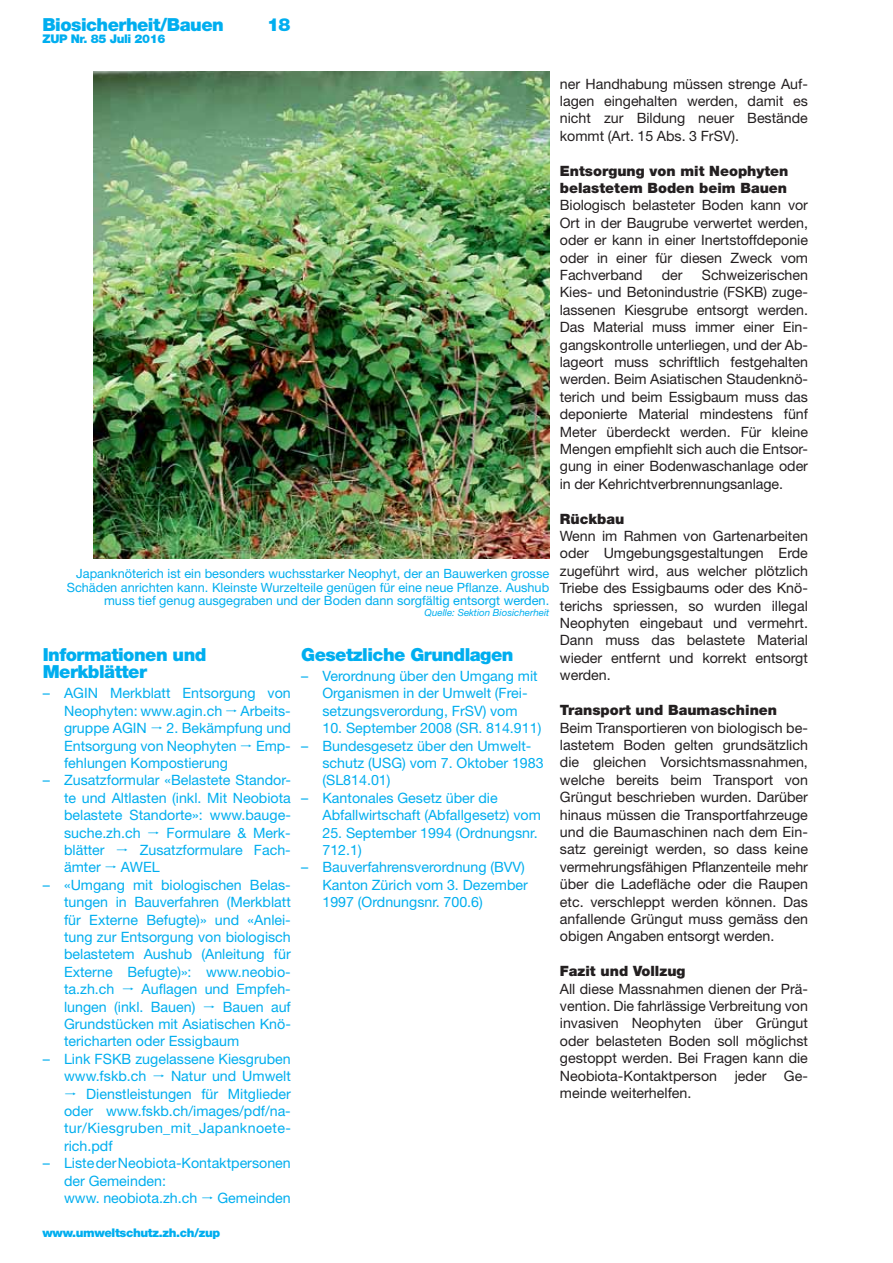
<style>
.page{position:relative;width:893px;height:1263px;background:#fff}
.page>*{position:absolute;margin:0;border:0;box-sizing:border-box;transform-origin:0 0}
.t1{font:900 18px/17.2px "Helvetica Neue LT Std";letter-spacing:-.03em;color:#00aeef}
.t2{font:14.25px/17.4px "Helvetica Neue LT Std";color:#231f20;text-align:justify}
.t3{font:14.25px/17.4px "Helvetica Neue LT Std";color:#00aeef}
.t4{font:900 14.25px/17.2px "Helvetica Neue LT Std";color:#231f20}
.t5{font:12.75px/13.5px "Helvetica Neue LT Std";color:#00aeef;text-align:right}
.t6{font:900 12px "Helvetica Neue LT Std";letter-spacing:-.03em;color:#00aeef}
.t7{font:italic 9.75px "Helvetica Neue LT Std";color:#00aeef}
</style>
<div class="page">
<img style="left:94px;top:71px;width:455px;height:487px">
<p class="t1" style="left:43px;top:18px;width:183px">Biosicherheit/Bauen</p>
<p class="t1" style="left:267px;top:18px;width:25px">18</p>
<p class="t6" style="left:43px;top:35px;width:125px">ZUP Nr. 85 Juli 2016</p>
<p class="t5" style="left:67px;top:568px;width:484px">Japanknöterich ist ein besonders wuchsstarker Neophyt, der an Bauwerken grosse<br>Schäden anrichten kann. Kleinste Wurzelteile genügen für eine neue Pflanze. Aushub muss tief genug ausgegraben und der Boden dann sorgfältig entsorgt werden.</p>
<p class="t7" style="left:425px;top:607px;width:126px">Quelle: Sektion Biosicherheit</p>
<p class="t1" style="left:43px;top:648px;width:165px">Informationen und<br>Merkblätter</p>
<p class="t3" style="left:64px;top:686px;width:228px;text-align:justify;text-indent:-21px">– AGIN Merkblatt Entsorgung von Neophyten: www.agin.ch ● Arbeits&shy;gruppe AGIN ● 2. Bekämpfung und Entsorgung von Neophyten ● Emp&shy;fehlungen Kompostierung</p>
<p class="t3" style="left:64px;top:773px;width:228px;text-align:justify;text-indent:-21px">– Zusatzformular «Belastete Standor&shy;te und Altlasten (inkl. Mit Neobiota belastete Standorte»: www.bauge&shy;suche.zh.ch ● Formulare &amp; Merk&shy;blätter ● Zusatzformulare Fach&shy;ämter ● AWEL</p>
<p class="t3" style="left:64px;top:878px;width:228px;text-align:justify;text-indent:-21px">– «Umgang mit biologischen Belas&shy;tungen in Bauverfahren (Merkblatt für Externe Befugte)» und «Anlei&shy;tung zur Entsorgung von biologisch belastetem Aushub (Anleitung für Externe Befugte)»: www.neobio&shy;ta.zh.ch ● Auflagen und Empfeh&shy;lungen (inkl. Bauen) ● Bauen auf Grundstücken mit Asiatischen Knö&shy;tericharten oder Essigbaum</p>
<p class="t3" style="left:43px;top:1052px;width:250px;text-align:right">– Link FSKB zugelassene Kiesgruben www.fskb.ch ● Natur und Umwelt</p>
<p class="t3" style="left:64px;top:1086px;width:228px;text-align:justify">● Dienstleistungen für Mitglieder oder www.fskb.ch/images/pdf/na&shy;tur/Kiesgruben_mit_Japanknoete&shy;rich.pdf</p>
<p class="t3" style="left:64px;top:1156px;width:228px;text-indent:-21px">– Liste der Neobiota-Kontaktpersonen der Gemeinden:<br>www. neobiota.zh.ch ● Gemeinden</p>
<p class="t1" style="left:301px;top:648px;width:214px">Gesetzliche Grundlagen</p>
<p class="t3" style="left:322px;top:669px;width:217px;text-indent:-21px">– Verordnung über den Umgang mit<br>Organismen in der Umwelt (Frei&shy;setzungsverordung, FrSV) vom</p>
<p class="t3" style="left:322px;top:721px;width:220px">10. September 2008 (SR. 814.911)</p>
<p class="t3" style="left:322px;top:738px;width:223px;text-indent:-21px">– Bundesgesetz über den Umwelt&shy;schutz (USG) vom 7. Oktober 1983 (SL814.01)</p>
<p class="t3" style="left:322px;top:791px;width:220px;text-indent:-21px">– Kantonales Gesetz über die<br>Abfallwirtschaft (Abfallgesetz) vom</p>
<p class="t3" style="left:322px;top:825px;width:217px">25. September 1994 (Ordnungsnr.<br>712.1)</p>
<p class="t3" style="left:322px;top:860px;width:207px;text-indent:-21px">– Bauverfahrensverordnung (BVV)<br>Kanton Zürich vom 3. Dezember<br>1997 (Ordnungsnr. 700.6)</p>
<p class="t6" style="left:43px;top:1228px;width:179px">www.umweltschutz.zh.ch/zup</p>
<p class="t2" style="left:560px;top:77px;width:250px">ner Handhabung müssen strenge Auf&shy;lagen eingehalten werden, damit es nicht zur Bildung neuer Bestände kommt (Art. 15 Abs. 3 FrSV).</p>
<p class="t4" style="left:560px;top:163px;width:230px">Entsorgung von mit Neophyten belastetem Boden beim Bauen</p>
<p class="t2" style="left:560px;top:198px;width:250px">Biologisch belasteter Boden kann vor Ort in der Baugrube verwertet werden, oder er kann in einer Inertstoffdeponie oder in einer für diesen Zweck vom Fachverband</p>
<p class="t2" style="left:560px;top:268px;width:250px;text-indent:142px">Schweizerischen Kies- und Betonindustrie (FSKB) zuge&shy;lassenen Kiesgrube entsorgt werden.<br>Das Material muss immer einer Ein&shy;gangskontrolle unterliegen, und der Ab&shy;lageort muss schriftlich festgehalten werden. Beim Asiatischen Staudenknö&shy;terich und beim Essigbaum muss das deponierte Material mindestens fünf Meter überdeckt werden. Für kleine Mengen empfiehlt sich auch die Entsor&shy;gung in einer Bodenwaschanlage oder in der Kehrichtverbrennungsanlage.</p>
<p class="t4" style="left:560px;top:511px;width:66px">Rückbau</p>
<p class="t2" style="left:560px;top:529px;width:250px">Wenn im Rahmen von Gartenarbeiten oder Umgebungsgestaltungen Erde zugeführt wird, aus welcher plötzlich Triebe des Essigbaums oder des Knö&shy;terichs spriessen, so wurden illegal Neophyten eingebaut und vermehrt.<br>Dann muss das belastete Material wieder entfernt und korrekt entsorgt werden.</p>
<p class="t4" style="left:560px;top:703px;width:219px">Transport und Baumaschinen</p>
<p class="t2" style="left:560px;top:720px;width:250px">Beim Transportieren von biologisch be&shy;lastetem Boden gelten grundsätzlich die gleichen Vorsichtsmassnahmen, welche bereits beim Transport von Grüngut beschrieben wurden. Darüber hinaus müssen die Transportfahrzeuge und die Baumaschinen nach dem Ein&shy;satz gereinigt werden, so dass keine vermehrungsfähigen Pflanzenteile mehr über die Ladefläche oder die Raupen etc. verschleppt werden können. Das anfallende Grüngut muss gemäss den obigen Angaben entsorgt werden.</p>
<p class="t4" style="left:560px;top:964px;width:127px">Fazit und Vollzug</p>
<p class="t2" style="left:560px;top:981px;width:250px">All diese Massnahmen dienen der Prä&shy;vention. Die fahrlässige Verbreitung von invasiven Neophyten über Grüngut oder belasteten Boden soll möglichst gestoppt werden. Bei Fragen kann die Neobiota-Kontaktperson jeder Ge&shy;meinde weiterhelfen.</p>
<p class="t2" style="left:662px;top:268px;width:22px">der</p>
</div>
